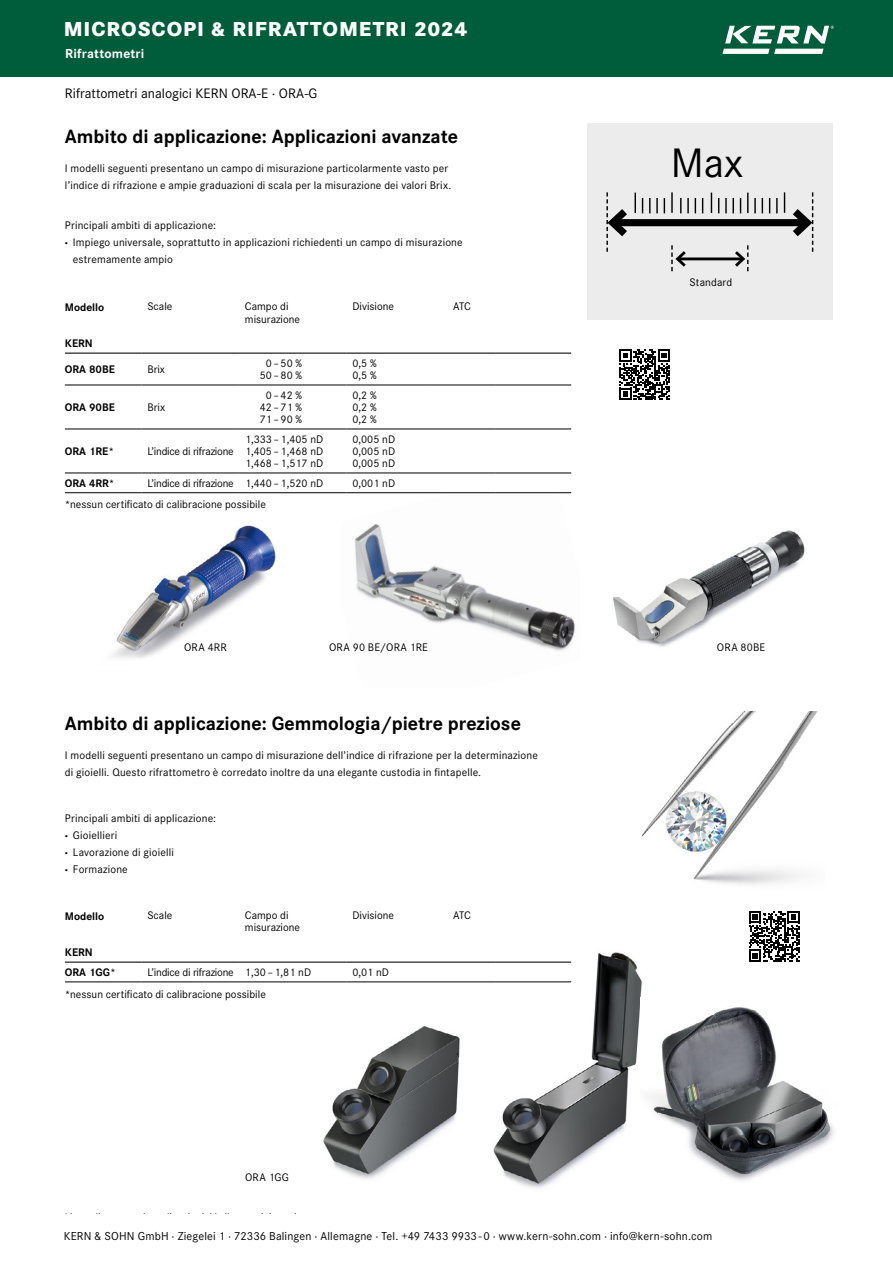
<style>
.page{position:relative;width:893px;height:1263px;background:#fff}
.page>*{position:absolute;margin:0;border:0;box-sizing:border-box;transform-origin:0 0}
.t1{font:42.75px "Corporate S Pro";color:#000}
.t2{font:800 21px "Corporate S Pro";letter-spacing:.045em;color:#fff}
.t3{font:700 19.95px "Corporate S Pro";color:#000}
.t4{font:14.25px "Corporate S Pro";color:#000}
.t5{font:700 13.5px "Corporate S Pro";letter-spacing:.015em;color:#fff}
.t6{font:12px "Corporate S Pro";letter-spacing:.015em;color:#000}
.t7{font:11.4px/12.1px "Corporate S Pro";letter-spacing:.01em;color:#000}
.t8{font:11.4px "Corporate S Pro";letter-spacing:-.02em;color:#000}
.t9{font:700 11.4px/20px "Corporate S Pro";color:#000}
.s1{font-weight:800}
</style>
<div class="page">
<img style="left:613px;top:530px;width:192px;height:117px">
<img style="left:487px;top:952px;width:155px;height:237px">
<img style="left:323px;top:1025px;width:137px;height:154px">
<img style="left:354px;top:523px;width:221px;height:128px">
<img style="left:641px;top:997px;width:193px;height:190px">
<hr style="left:65px;top:385px;width:76px;height:1px;background:#000">
<hr style="left:141px;top:385px;width:98px;height:1px;background:#000">
<hr style="left:239px;top:385px;width:107px;height:1px;background:#000">
<hr style="left:346px;top:385px;width:83px;height:1px;background:#000">
<hr style="left:429px;top:385px;width:66px;height:1px;background:#000">
<hr style="left:495px;top:385px;width:76px;height:1px;background:#000">
<hr style="left:65px;top:429px;width:76px;height:1px;background:#000">
<hr style="left:141px;top:429px;width:98px;height:1px;background:#000">
<hr style="left:239px;top:429px;width:107px;height:1px;background:#000">
<hr style="left:346px;top:429px;width:83px;height:1px;background:#000">
<hr style="left:429px;top:429px;width:66px;height:1px;background:#000">
<hr style="left:495px;top:429px;width:76px;height:1px;background:#000">
<hr style="left:65px;top:473px;width:76px;height:1px;background:#000">
<hr style="left:141px;top:473px;width:98px;height:1px;background:#000">
<hr style="left:239px;top:473px;width:107px;height:1px;background:#000">
<hr style="left:346px;top:473px;width:83px;height:1px;background:#000">
<hr style="left:429px;top:473px;width:66px;height:1px;background:#000">
<hr style="left:495px;top:473px;width:76px;height:1px;background:#000">
<hr style="left:141px;top:492px;width:98px;height:1px;background:#000">
<hr style="left:239px;top:492px;width:107px;height:1px;background:#000">
<hr style="left:346px;top:492px;width:83px;height:1px;background:#000">
<hr style="left:429px;top:492px;width:66px;height:1px;background:#000">
<hr style="left:65px;top:492px;width:76px;height:1px;background:#000">
<hr style="left:495px;top:492px;width:76px;height:1px;background:#000">
<hr style="left:65px;top:353px;width:76px;height:1px;background:#000">
<hr style="left:141px;top:353px;width:98px;height:1px;background:#000">
<hr style="left:239px;top:353px;width:107px;height:1px;background:#000">
<hr style="left:346px;top:353px;width:83px;height:1px;background:#000">
<hr style="left:429px;top:353px;width:66px;height:1px;background:#000">
<hr style="left:495px;top:353px;width:76px;height:1px;background:#000">
<hr style="left:65px;top:982px;width:76px;height:1px;background:#000">
<hr style="left:141px;top:982px;width:98px;height:1px;background:#000">
<hr style="left:239px;top:982px;width:107px;height:1px;background:#000">
<hr style="left:346px;top:982px;width:83px;height:1px;background:#000">
<hr style="left:65px;top:961px;width:76px;height:2px;background:#000">
<hr style="left:141px;top:961px;width:98px;height:2px;background:#000">
<hr style="left:239px;top:961px;width:107px;height:2px;background:#000">
<hr style="left:346px;top:961px;width:83px;height:2px;background:#000">
<hr style="left:429px;top:961px;width:66px;height:2px;background:#000">
<hr style="left:495px;top:961px;width:76px;height:2px;background:#000">
<hr style="left:429px;top:982px;width:66px;height:1px;background:#000">
<hr style="left:495px;top:982px;width:76px;height:1px;background:#000">
<img style="left:112px;top:525px;width:164px;height:133px">
<div style="left:587px;top:123px;width:245px;height:197px;background:#ececec"></div>
<img style="left:641px;top:712px;width:176px;height:173px">
<hr style="left:677px;top:257px;width:66px;height:3px;background:#000">
<svg style="left:671px;top:245px;width:18px;height:26px"></svg>
<svg style="left:732px;top:245px;width:16px;height:26px"></svg>
<div style="left:613px;top:219px;width:194px;height:7px;background:#000"></div>
<svg style="left:606px;top:192px;width:30px;height:60px"></svg>
<svg style="left:747px;top:193px;width:1px;height:20px"></svg>
<svg style="left:711px;top:193px;width:1px;height:20px"></svg>
<hr style="left:671px;top:192px;width:2px;height:21px;background:#000">
<svg style="left:784px;top:192px;width:30px;height:60px"></svg>
<svg style="left:642px;top:198px;width:1px;height:15px"></svg>
<svg style="left:754px;top:198px;width:2px;height:15px"></svg>
<svg style="left:718px;top:198px;width:1px;height:15px"></svg>
<svg style="left:680px;top:198px;width:1px;height:15px"></svg>
<svg style="left:649px;top:198px;width:1px;height:15px"></svg>
<svg style="left:762px;top:198px;width:1px;height:15px"></svg>
<svg style="left:725px;top:198px;width:2px;height:15px"></svg>
<svg style="left:687px;top:198px;width:2px;height:15px"></svg>
<svg style="left:656px;top:198px;width:2px;height:15px"></svg>
<svg style="left:769px;top:198px;width:1px;height:15px"></svg>
<svg style="left:733px;top:198px;width:1px;height:15px"></svg>
<svg style="left:695px;top:198px;width:1px;height:15px"></svg>
<svg style="left:664px;top:198px;width:1px;height:15px"></svg>
<svg style="left:776px;top:198px;width:2px;height:15px"></svg>
<svg style="left:740px;top:198px;width:1px;height:15px"></svg>
<svg style="left:702px;top:198px;width:1px;height:15px"></svg>
<svg style="left:619px;top:349px;width:51px;height:51px"></svg>
<svg style="left:749px;top:911px;width:50px;height:51px"></svg>
<div style="left:0;top:0;width:893px;height:76px;background:#005d3b"></div>
<svg style="left:722px;top:49px;width:101px;height:5px"></svg>
<svg style="left:725px;top:26px;width:109px;height:17px"></svg>
<h2 class="t2" style="left:64px;top:12px;width:405px">MICROSCOPI &amp; RIFRATTOMETRI 2024</h2>
<p class="t5" style="left:65px;top:43px;width:81px">Rifrattometri</p>
<p class="t4" style="left:65px;top:83px;width:254px">Rifrattometri analogici KERN ORA-E · ORA-G</p>
<h3 class="t3" style="left:65px;top:121px;width:395px">Ambito di applicazione: Applicazioni avanzate</h3>
<p class="t7" style="left:65px;top:159px;width:388px;line-height:17.1px">I modelli seguenti presentano un campo di misurazione particolarmente vasto per l’indice di rifrazione e ampie graduazioni di scala per la misurazione dei valori Brix.</p>
<p class="t7" style="left:65px;top:218px;width:153px">Principali ambiti di applicazione:</p>
<p class="t7" style="left:65px;top:235px;width:399px"><span class="s1">·</span> Impiego universale, soprattutto in applicazioni richiedenti un campo di misurazione</p>
<p class="t7" style="left:73px;top:252px;width:101px">estremamente ampio</p>
<p class="t9" style="left:65px;top:296px;width:41px">Modello</p>
<p class="t7" style="left:147px;top:300px;width:27px">Scale</p>
<p class="t7" style="left:245px;top:300px;width:57px">Campo di misurazione</p>
<p class="t7" style="left:352px;top:300px;width:43px">Divisione</p>
<p class="t7" style="left:453px;top:300px;width:19px">ATC</p>
<p class="t9" style="left:65px;top:332px;width:29px">KERN</p>
<p class="t9" style="left:65px;top:358px;width:51px">ORA 80BE</p>
<p class="t7" style="left:147px;top:362px;width:19px">Brix</p>
<p class="t7" style="left:260px;top:356px;width:44px;text-align:center">0 – 50 %<br>50 – 80 %</p>
<p class="t7" style="left:352px;top:356px;width:26px">0,5 %<br>0,5 %</p>
<p class="t9" style="left:65px;top:396px;width:51px">ORA 90BE</p>
<p class="t7" style="left:147px;top:400px;width:19px">Brix</p>
<p class="t7" style="left:260px;top:388px;width:44px;text-align:center">0 – 42 %<br>42 – 71 %<br>71 – 90 %</p>
<p class="t7" style="left:352px;top:388px;width:26px;text-align:justify">0,2 % 0,2 % 0,2 %</p>
<p class="t9" style="left:65px;top:440px;width:51px">ORA 1RE*</p>
<p class="t7" style="left:245px;top:432px;width:80px;text-align:justify">1,333 – 1,405 nD 1,405 – 1,468 nD 1,468 – 1,517 nD</p>
<p class="t7" style="left:352px;top:432px;width:44px;text-align:justify">0,005 nD 0,005 nD 0,005 nD</p>
<p class="t9" style="left:65px;top:472px;width:51px">ORA 4RR*</p>
<p class="t7" style="left:245px;top:476px;width:80px">1,440 – 1,520 nD</p>
<p class="t7" style="left:352px;top:476px;width:44px">0,001 nD</p>
<p class="t8" style="left:147px;top:443px;width:88px">L’indice di rifrazione</p>
<p class="t8" style="left:147px;top:475px;width:88px">L’indice di rifrazione</p>
<p class="t7" style="left:65px;top:497px;width:202px">*nessun certificato di calibracione possibile</p>
<p class="t7" style="left:184px;top:640px;width:44px">ORA 4RR</p>
<p class="t7" style="left:329px;top:640px;width:100px">ORA 90 BE/ORA 1RE</p>
<h3 class="t3" style="left:65px;top:708px;width:457px">Ambito di applicazione: Gemmologia/pietre preziose</h3>
<p class="t7" style="left:65px;top:746px;width:474px;line-height:17.1px">I modelli seguenti presentano un campo di misurazione dell’indice di rifrazione per la determinazione di gioielli. Questo rifrattometro è corredato inoltre da una elegante custodia in fintapelle.</p>
<p class="t7" style="left:65px;top:808px;width:153px;line-height:17.1px">Principali ambiti di applicazione: <span class="s1">·</span> Gioiellieri<br><span class="s1">·</span> Lavorazione di gioielli<br><span class="s1">·</span> Formazione</p>
<p class="t9" style="left:65px;top:905px;width:41px">Modello</p>
<p class="t7" style="left:147px;top:909px;width:27px">Scale</p>
<p class="t7" style="left:245px;top:909px;width:57px">Campo di misurazione</p>
<p class="t7" style="left:352px;top:909px;width:43px">Divisione</p>
<p class="t7" style="left:453px;top:909px;width:19px">ATC</p>
<p class="t8" style="left:147px;top:964px;width:88px">L’indice di rifrazione</p>
<p class="t9" style="left:65px;top:941px;width:52px">KERN<br>ORA 1GG*</p>
<p class="t7" style="left:245px;top:965px;width:68px">1,30 – 1,81 nD</p>
<p class="t7" style="left:352px;top:965px;width:38px">0,01 nD</p>
<p class="t7" style="left:65px;top:988px;width:202px">*nessun certificato di calibracione possibile</p>
<p class="t7" style="left:245px;top:1170px;width:45px">ORA 1GG</p>
<h1 class="t1" style="left:671px;top:132px;width:74px">Max</h1>
<p class="t7" style="left:689px;top:275px;width:44px">Standard</p>
<p class="t7" style="left:717px;top:640px;width:50px">ORA 80BE</p>
<p class="t6" style="left:64px;top:1227px;width:650px">KERN &amp; SOHN GmbH · Ziegelei 1 · 72336 Balingen · Allemagne · Tel. +49 7433 9933 - 0 · www.kern-sohn.com · info@kern-sohn.com</p>
</div>
